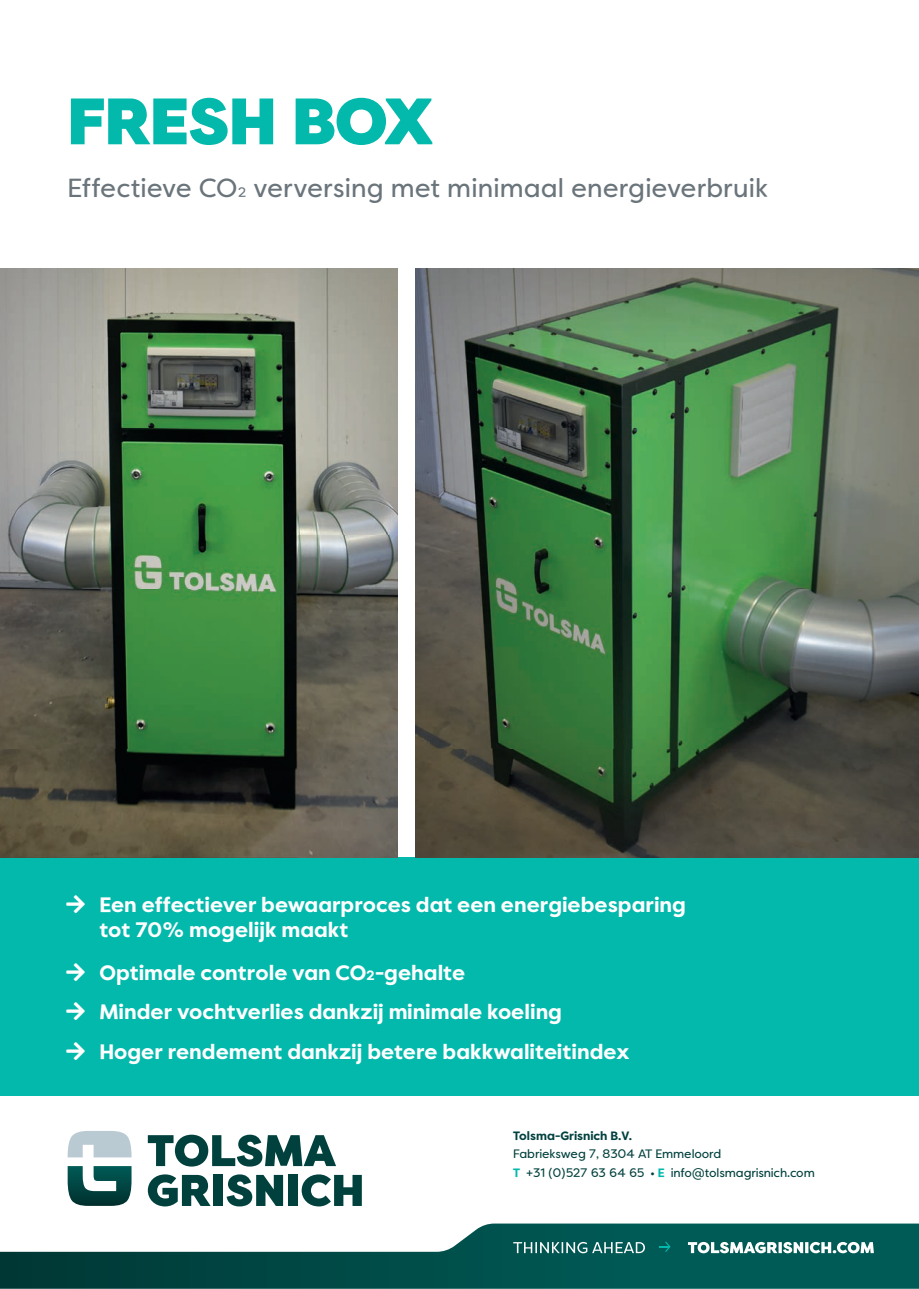
<style>
.page{position:relative;width:919px;height:1289px;background:#fff}
.page>*{position:absolute;margin:0;border:0;box-sizing:border-box;transform-origin:0 0}
.t1{font:900 65.4px "Tolsma Grisnich";letter-spacing:-.01em;color:#03b9ac}
.t2{font:26.1px "Tolsma Grisnich";color:#6a747b}
.t3{font:700 21px/39.6px "Tolsma Grisnich";color:#fff}
.t4{font:12.15px/18.3px "Tolsma Grisnich";letter-spacing:-.015em;color:#00413e}
.t5{font:700 12.15px "Tolsma Grisnich";color:#00413e}
.s1{font-size:13.5px}
.s2{font-weight:700;color:#03b9ac}
</style>
<div class="page">
<div style="left:0;top:857px;width:918px;height:238px;background:#03b9ac"></div>
<img style="left:416px;top:268px;width:502px;height:589px">
<img style="left:416px;top:857px;width:502px;height:1px">
<img style="left:0;top:268px;width:398px;height:589px">
<img style="left:0;top:857px;width:398px;height:1px">
<svg style="left:0;top:1223px;width:918px;height:65px"></svg>
<svg style="left:68px;top:1166px;width:63px;height:39px"></svg>
<svg style="left:68px;top:1131px;width:63px;height:26px;background:#c4d1d8"></svg>
<svg style="left:148px;top:1134px;width:188px;height:32px"></svg>
<svg style="left:148px;top:1174px;width:62px;height:32px"></svg>
<div style="left:214px;top:1174px;width:9px;height:31px;background:#00413e"></div>
<svg style="left:226px;top:1174px;width:57px;height:32px"></svg>
<div style="left:288px;top:1174px;width:10px;height:31px;background:#00413e"></div>
<svg style="left:301px;top:1174px;width:61px;height:32px"></svg>
<svg style="left:659px;top:1241px;width:11px;height:10px"></svg>
<svg style="left:513px;top:1241px;width:132px;height:12px;background:#4c8986"></svg>
<svg style="left:688px;top:1241px;width:185px;height:12px"></svg>
<h1 class="t1" style="left:68px;top:85px;width:366px">FRESH BOX</h1>
<p class="t2" style="left:68px;top:172px;width:702px">Effectieve CO<span class="s1">2</span> verversing met minimaal energieverbruik</p>
<p class="t3" style="left:99px;top:893px;width:588px;line-height:24.6px">Een effectiever bewaarproces dat een energiebesparing tot 70% mogelijk maakt</p>
<p class="t3" style="left:99px;top:952px;width:531px">Optimale controle van CO<span class="s1">2</span>-gehalte<br>Minder vochtverlies dankzij minimale koeling<br>Hoger rendement dankzij betere bakkwaliteitindex</p>
<p class="t5" style="left:513px;top:1129px;width:120px">Tolsma-Grisnich B.V.</p>
<p class="t4" style="left:513px;top:1144px;width:303px">Fabrieksweg 7, 8304 AT Emmeloord<br><span class="s2">T</span> +31 (0)527 63 64 65 • <span class="s2">E</span> info@tolsmagrisnich.com</p>
</div>
